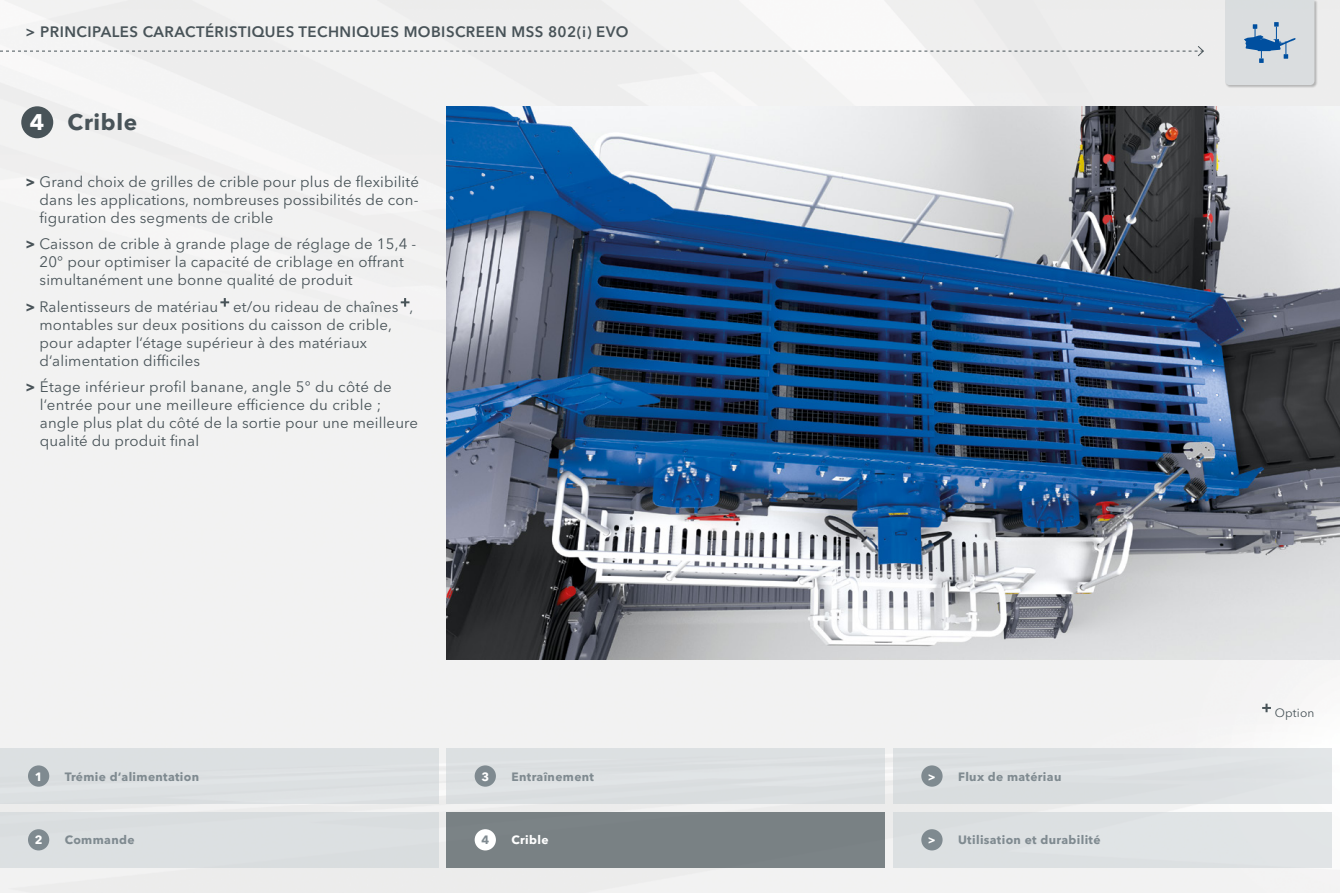
<style>
.page{position:relative;width:1340px;height:893px;background:#fff}
.page>*{position:absolute;margin:0;border:0;box-sizing:border-box;transform-origin:0 0}
.t1{font:700 22.5px "Avenir Next LT Pro";letter-spacing:.03em;color:#485358}
.t2{font:15px/18px "Avenir Next LT Pro";letter-spacing:.01em;color:#485358}
.t3{font:600 15px "Avenir Next LT Pro";letter-spacing:.03em;color:#485358}
.t4{font:700 12px "Avenir Next LT Pro";letter-spacing:.03em;color:#7f8a90}
.t5{font:700 12px "Avenir Next LT Pro";letter-spacing:.03em;color:#fff}
.t6{font:12px "Avenir Next LT Pro";letter-spacing:.01em;color:#485358}
.s1{color:#fff}
.s2{font-weight:700}
</style>
<div class="page">
<div style="left:0;top:0;width:1339px;height:893px;background:#f2f2f2"></div>
<svg style="left:220px;top:298px;width:9px;height:9px"></svg>
<svg style="left:401px;top:298px;width:8px;height:9px"></svg>
<svg style="left:0;top:45px;width:1204px;height:12px"></svg>
<div style="left:1224px;top:0;width:93px;height:88px;background:#000;opacity:.5"></div>
<img style="left:446px;top:106px;width:893px;height:553px">
<div style="left:21px;top:106px;width:32px;height:32px;background:#485358;border-radius:50%"></div>
<div style="left:893px;top:748px;width:438px;height:56px;background:#dce0e2"></div>
<div style="left:921px;top:765px;width:21px;height:22px;background:#7f8a90;border-radius:50%"></div>
<div style="left:893px;top:812px;width:438px;height:55px;background:#e0e4e5"></div>
<div style="left:921px;top:829px;width:21px;height:21px;background:#7f8a90;border-radius:50%"></div>
<div style="left:0;top:812px;width:438px;height:55px;background:#dce0e1"></div>
<div style="left:28px;top:829px;width:21px;height:21px;background:#7f8a90;border-radius:50%"></div>
<div style="left:446px;top:748px;width:438px;height:56px;background:#dce0e2"></div>
<div style="left:474px;top:765px;width:22px;height:22px;background:#7f8a90;border-radius:50%"></div>
<div style="left:0;top:748px;width:438px;height:56px;background:#dce0e2"></div>
<div style="left:28px;top:765px;width:21px;height:22px;background:#7f8a90;border-radius:50%"></div>
<div style="left:446px;top:812px;width:438px;height:55px;background:#798184"></div>
<div style="left:474px;top:829px;width:22px;height:21px;background:#fff;border-radius:50%"></div>
<svg style="left:1225px;top:0;width:89px;height:85px;background:#c9d2da"></svg>
<svg style="left:1262px;top:704px;width:8px;height:8px"></svg>
<p class="t3" style="left:26px;top:22px;width:604px">&gt; PRINCIPALES CARACTÉRISTIQUES TECHNIQUES MOBISCREEN MSS 802(i) EVO</p>
<h1 class="t1" style="left:30px;top:109px;width:109px"><span class="s1">4</span> Crible</h1>
<p class="t2" style="left:40px;top:172px;width:381px;text-align:justify;text-indent:-14px"><span class="s2">&gt;</span> Grand choix de grilles de crible pour plus de flexibilité dans les applications, nombreuses possibilités de con&shy;figuration des segments de crible</p>
<p class="t2" style="left:40px;top:235px;width:377px;text-indent:-14px"><span class="s2">&gt;</span> Caisson de crible à grande plage de réglage de 15,4 -<br>20° pour optimiser la capacité de criblage en offrant simultanément une bonne qualité de produit</p>
<p class="t2" style="left:40px;top:297px;width:375px;text-indent:-14px"><span class="s2">&gt;</span> Ralentisseurs de matériau et/ou rideau de chaînes , montables sur deux positions du caisson de crible, pour adapter l‘étage supérieur à des matériaux d‘alimentation difficiles</p>
<p class="t2" style="left:40px;top:378px;width:380px;text-indent:-14px"><span class="s2">&gt;</span> Étage inférieur profil banane, angle 5° du côté de l‘entrée pour une meilleure efficience du crible ; angle plus plat du côté de la sortie pour une meilleure qualité du produit final</p>
<p class="t5" style="left:35px;top:769px;width:9px">1</p>
<p class="t4" style="left:65px;top:769px;width:136px">Trémie d‘alimentation</p>
<p class="t5" style="left:481px;top:769px;width:9px">3</p>
<p class="t4" style="left:511px;top:769px;width:84px">Entraînement</p>
<p class="t4" style="left:927px;top:769px;width:135px"><span class="s1">&gt;</span> Flux de matériau</p>
<p class="t5" style="left:35px;top:833px;width:9px">2</p>
<p class="t4" style="left:65px;top:833px;width:71px">Commande</p>
<p class="t4" style="left:927px;top:833px;width:174px"><span class="s1">&gt;</span> Utilisation et durabilité</p>
<p class="t4" style="left:481px;top:833px;width:9px">4</p>
<p class="t5" style="left:511px;top:833px;width:39px">Crible</p>
<p class="t6" style="left:1274px;top:706px;width:41px">Option</p>
</div>
